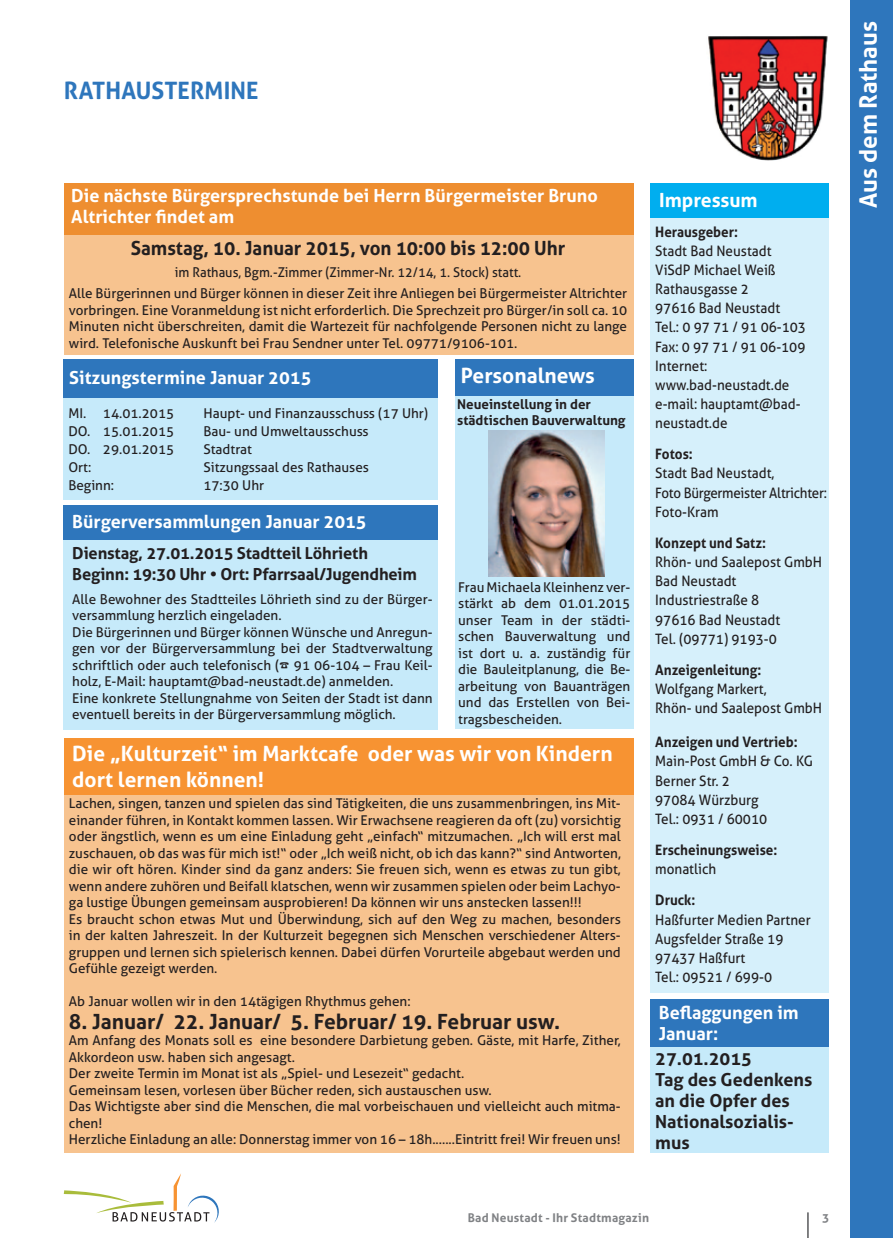
<style>
.page{position:relative;width:893px;height:1238px;background:#fff}
.page>*{position:absolute;margin:0;border:0;box-sizing:border-box;transform-origin:0 0}
.t1{font:700 24px "Aller";letter-spacing:.005em;color:#2e76bc}
.t2{font:700 24px "Aller";color:#fff}
.t3{font:700 21px/25.2px "Aller";color:#fff}
.t4{font:700 21px "Aller";color:#231f20}
.t5{font:700 19.5px "Aller";color:#231f20;scale:.96 1}
.t6{font:700 19.5px "Aller";color:#fff}
.t7{font:700 18px/21.6px "Aller";color:#fff}
.t8{font:700 18px/21px "Aller";color:#231f20}
.t9{font:700 16.5px/21px "Aller";letter-spacing:-.01em;color:#231f20}
.t10{font:14.4px/19.2px "Aller";color:#231f20;scale:.94 1}
.t11{font:700 14.4px "Aller";letter-spacing:-.005em;color:#231f20;scale:.94 1}
.t12{font:14.4px/19.2px "Aller";letter-spacing:-.02em;color:#231f20;scale:.94 1}
.t13{font:13.5px/16.5px "Aller";color:#231f20}
.t14{font:13.5px/21px "Aller";color:#231f20;text-align:center;scale:.95 1}
.t15{font:700 13.5px/16.2px "Aller";color:#231f20}
.t16{font:700 12px "Aller";color:#808285}
</style>
<div class="page">
<div style="left:651px;top:1020px;width:178px;height:132px;background:#c6eafa"></div>
<svg style="left:64px;top:1173px;width:155px;height:49px"></svg>
<div style="left:850px;top:0;width:43px;height:1237px;background:#2e76bc"></div>
<svg style="left:808px;top:1212px;width:1px;height:25px"></svg>
<img style="left:708px;top:36px;width:120px;height:125px">
<div style="left:651px;top:209px;width:178px;height:783px;background:#d6f0fb"></div>
<div style="left:651px;top:183px;width:178px;height:34px;background:#00aeef"></div>
<div style="left:651px;top:999px;width:178px;height:48px;background:#2e76bc"></div>
<div style="left:64px;top:387px;width:374px;height:112px;background:#c6eafa"></div>
<div style="left:455px;top:395px;width:179px;height:334px;background:#c6eafa"></div>
<div style="left:64px;top:359px;width:374px;height:39px;background:#2e76bc"></div>
<div style="left:64px;top:195px;width:570px;height:160px;background:#f7c38f"></div>
<div style="left:64px;top:183px;width:570px;height:52px;background:#ee8e30"></div>
<div style="left:64px;top:535px;width:374px;height:194px;background:#c6eafa"></div>
<div style="left:64px;top:505px;width:374px;height:34px;background:#2e76bc"></div>
<div style="left:64px;top:755px;width:570px;height:397px;background:#f7c38f"></div>
<div style="left:64px;top:738px;width:570px;height:56px;background:#f79332"></div>
<div style="left:455px;top:360px;width:179px;height:36px;background:#2e76bc"></div>
<img style="left:488px;top:431px;width:117px;height:145px">
<h1 class="t1" style="left:64px;top:76px;width:196px">rathaustermine</h1>
<h3 class="t7" style="left:71px;top:184px;width:528px">Die nächste Bürgersprechstunde bei Herrn Bürgermeister Bruno<br>Altrichter findet am</h3>
<h3 class="t5" style="left:131px;top:236px;width:454px">Samstag, 10. Januar 2015, von 10:00 bis 12:00 Uhr</h3>
<p class="t14" style="left:69px;top:262px;width:589px">im Rathaus, Bgm.-Zimmer (Zimmer-Nr. 12/14, 1. Stock) statt.<br>Alle Bürgerinnen und Bürger können in dieser Zeit ihre Anliegen bei Bürgermeister Altrichter</p>
<p class="t13" style="left:69px;top:301px;width:560px;text-align:justify">vorbringen. Eine Voranmeldung ist nicht erforderlich. Die Sprechzeit pro Bürger/in soll ca. 10<br>Minuten nicht überschreiten, damit die Wartezeit für nachfolgende Personen nicht zu lange wird. Telefonische Auskunft bei Frau Sendner unter Tel. 09771/9106-101.</p>
<h3 class="t7" style="left:69px;top:367px;width:244px">Sitzungstermine Januar 2015</h3>
<p class="t13" style="left:68px;top:405px;width:107px">MI. 14.01.2015</p>
<p class="t13" style="left:203px;top:405px;width:226px">Haupt- und Finanzausschuss (17 Uhr)</p>
<p class="t13" style="left:68px;top:423px;width:107px">DO. 15.01.2015</p>
<p class="t13" style="left:203px;top:423px;width:167px">Bau- und Umweltausschuss</p>
<p class="t13" style="left:68px;top:441px;width:107px">DO. 29.01.2015</p>
<p class="t13" style="left:203px;top:441px;width:50px">Stadtrat</p>
<p class="t13" style="left:68px;top:459px;width:24px">Ort:</p>
<p class="t13" style="left:203px;top:459px;width:167px">Sitzungssaal des Rathauses</p>
<p class="t13" style="left:68px;top:477px;width:47px">Beginn:</p>
<p class="t13" style="left:203px;top:477px;width:62px">17:30 Uhr</p>
<h3 class="t7" style="left:72px;top:511px;width:296px">Bürgerversammlungen Januar 2015</h3>
<h2 class="t3" style="left:461px;top:363px;width:136px">Personalnews</h2>
<p class="t15" style="left:457px;top:396px;width:170px">Neueinstellung in der städtischen Bauverwaltung</p>
<p class="t9" style="left:72px;top:542px;width:346px">Dienstag, 27.01.2015 Stadtteil Löhrieth<br>Beginn: 19:30 Uhr • Ort: Pfarrsaal/Jugendheim</p>
<p class="t13" style="left:458px;top:578px;width:174px;text-align:justify">Frau Michaela Kleinhenz ver&shy;stärkt ab dem 01.01.2015 unser Team in der städti&shy;schen Bauverwaltung und ist dort u. a. zuständig für die Bauleitplanung, die Be&shy;arbeitung von Bauanträgen und das Erstellen von Bei&shy;tragsbescheiden.</p>
<p class="t13" style="left:72px;top:590px;width:362px">Alle Bewohner des Stadtteiles Löhrieth sind zu der Bürger&shy;versammlung herzlich eingeladen.<br>Die Bürgerinnen und Bürger können Wünsche und Anregun&shy;gen vor der Bürgerversammlung bei der Stadtverwaltung schriftlich oder auch telefonisch (☎ 91 06-104 – Frau Keil&shy;holz, E-Mail: hauptamt@bad-neustadt.de) anmelden.<br>Eine konkrete Stellungnahme von Seiten der Stadt ist dann eventuell bereits in der Bürgerversammlung möglich.</p>
<h2 class="t3" style="left:72px;top:741px;width:542px">Die „Kulturzeit“ im Marktcafe oder was wir von Kindern dort lernen können!</h2>
<p class="t13" style="left:69px;top:795px;width:553px">Lachen, singen, tanzen und spielen das sind Tätigkeiten, die uns zusammenbringen, ins Mit&shy;einander führen, in Kontakt kommen lassen. Wir Erwachsene reagieren da oft (zu) vorsichtig oder ängstlich, wenn es um eine Einladung geht „einfach“ mitzumachen. „Ich will erst mal zuschauen, ob das was für mich ist!“ oder „Ich weiß nicht, ob ich das kann?“ sind Antworten, die wir oft hören. Kinder sind da ganz anders: Sie freuen sich, wenn es etwas zu tun gibt, wenn andere zuhören und Beifall klatschen, wenn wir zusammen spielen oder beim Lachyo&shy;ga lustige Übungen gemeinsam ausprobieren! Da können wir uns anstecken lassen!!!<br>Es braucht schon etwas Mut und Überwindung, sich auf den Weg zu machen, besonders in der kalten Jahreszeit. In der Kulturzeit begegnen sich Menschen verschiedener Alters&shy;gruppen und lernen sich spielerisch kennen. Dabei dürfen Vorurteile abgebaut werden und Gefühle gezeigt werden.</p>
<p class="t13" style="left:69px;top:993px;width:343px">Ab Januar wollen wir in den 14tägigen Rhythmus gehen:</p>
<h2 class="t4" style="left:69px;top:1008px;width:493px">8. Januar/ 22. Januar/ 5. Februar/ 19. Februar usw.</h2>
<p class="t13" style="left:69px;top:1032px;width:553px">Am Anfang des Monats soll es eine besondere Darbietung geben. Gäste, mit Harfe, Zither, Akkordeon usw. haben sich angesagt.<br>Der zweite Termin im Monat ist als „Spiel- und Lesezeit“ gedacht.<br>Gemeinsam lesen, vorlesen über Bücher reden, sich austauschen usw.<br>Das Wichtigste aber sind die Menschen, die mal vorbeischauen und vielleicht auch mitma&shy;chen!<br>Herzliche Einladung an alle: Donnerstag immer von 16 – 18h.......Eintritt frei! Wir freuen uns!</p>
<h3 class="t6" style="left:659px;top:188px;width:100px">Impressum</h3>
<p class="t11" style="left:655px;top:222px;width:90px">Herausgeber:</p>
<p class="t10" style="left:655px;top:241px;width:162px">Stadt Bad Neustadt<br>ViSdP Michael Weiß<br>Rathausgasse 2<br>97616 Bad Neustadt<br>Tel.: 0 97 71 / 91 06-103<br>Fax: 0 97 71 / 91 06-109<br>Internet: www.bad-neustadt.de e-mail: hauptamt@bad&shy;neustadt.de</p>
<p class="t11" style="left:655px;top:445px;width:41px">Fotos:</p>
<p class="t12" style="left:655px;top:463px;width:184px">Stadt Bad Neustadt,<br>Foto Bürgermeister Altrichter:<br>Foto-Kram</p>
<p class="t11" style="left:655px;top:534px;width:119px">Konzept und Satz:</p>
<p class="t10" style="left:655px;top:552px;width:179px">Rhön- und Saalepost GmbH<br>Bad Neustadt<br>Industriestraße 8<br>97616 Bad Neustadt<br>Tel. (09771) 9193-0</p>
<p class="t11" style="left:655px;top:660px;width:114px">Anzeigenleitung:</p>
<p class="t10" style="left:655px;top:679px;width:179px">Wolfgang Markert,<br>Rhön- und Saalepost GmbH</p>
<p class="t11" style="left:655px;top:733px;width:153px">Anzeigen und Vertrieb:</p>
<p class="t10" style="left:655px;top:751px;width:169px">Main-Post GmbH &amp; Co. KG<br>Berner Str. 2<br>97084 Würzburg<br>Tel.: 0931 / 60010</p>
<p class="t11" style="left:655px;top:841px;width:132px">Erscheinungsweise:</p>
<p class="t10" style="left:655px;top:859px;width:67px">monatlich</p>
<p class="t11" style="left:655px;top:891px;width:44px">Druck:</p>
<p class="t10" style="left:655px;top:909px;width:167px">Haßfurter Medien Partner<br>Augsfelder Straße 19<br>97437 Haßfurt<br>Tel.: 09521 / 699-0</p>
<h3 class="t7" style="left:659px;top:1001px;width:141px">Beflaggungen im<br>Januar:</h3>
<h3 class="t8" style="left:655px;top:1047px;width:159px">27.01.2015<br>Tag des Gedenkens an die Opfer des<br>Nationalsozialis&shy;mus</h3>
<p class="t16" style="left:468px;top:1209px;width:183px">Bad Neustadt - Ihr Stadtmagazin</p>
<p class="t16" style="left:822px;top:1209px;width:9px">3</p>
<h1 class="t2" style="left:853px;top:208px;width:188px;rotate:-90deg">Aus dem Rathaus</h1>
</div>
